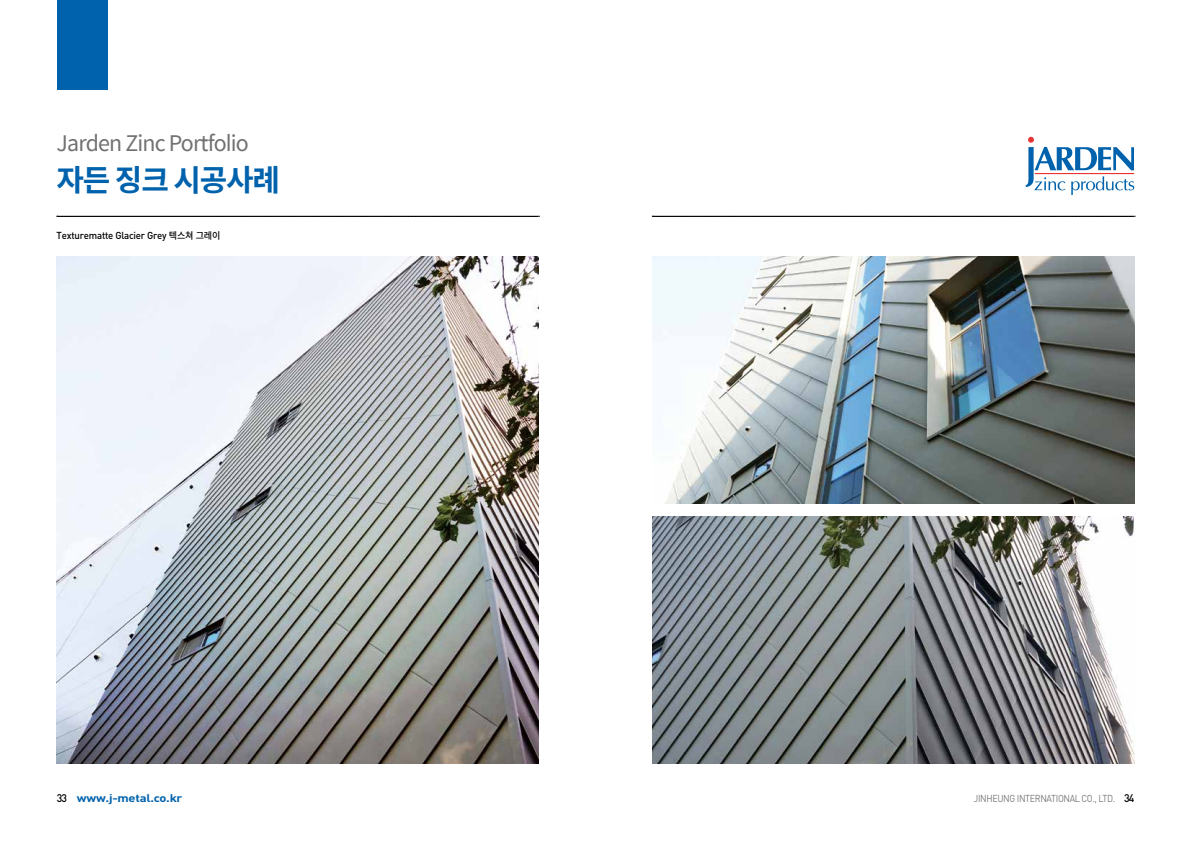
<style>
.page{position:relative;width:1191px;height:842px;background:#fff}
.page>*{position:absolute;margin:0;border:0;box-sizing:border-box;transform-origin:0 0}
.t1{font:700 30px "Spoqa Han Sans";letter-spacing:-.04em;color:#0062ac}
.t2{font:21.4px "Spoqa Han Sans";letter-spacing:-.04em;color:#727171}
.t3{font:700 11px "DIN Pro";letter-spacing:-.02em;color:#0062ac;scale:1.18 1}
.t4{font:10px "DIN Pro";letter-spacing:-.04em;color:#7a7b78;scale:.9 1}
.t5{font:500 10px "DIN Pro";letter-spacing:-.02em;color:#000;scale:.96 1}
.s1{font-family:"Source Han Sans KR";font-size:9.4px}
.s2{font-weight:500;color:#000}
.s3{font-weight:500;font-size:11px;color:#000}
</style>
<div class="page">
<img style="left:57px;top:256px;width:482px;height:508px">
<div style="left:57px;top:0;width:50px;height:89px;background:#0062ac"></div>
<svg style="left:57px;top:216px;width:482px;height:1px"></svg>
<img style="left:652px;top:256px;width:482px;height:247px">
<svg style="left:652px;top:216px;width:483px;height:1px"></svg>
<svg style="left:1025px;top:137px;width:109px;height:58px"></svg>
<img style="left:652px;top:517px;width:482px;height:247px">
<h2 class="t2" style="left:57px;top:131px;width:194px">Jarden Zinc Portfolio</h2>
<h1 class="t1" style="left:57px;top:163px;width:225px">자든 징크 시공사례</h1>
<p class="t5" style="left:57px;top:229px;width:172px">Texturematte Glacier Grey <span class="s1">텍스쳐 그레이</span></p>
<p class="t3" style="left:57px;top:791px;width:108px"><span class="s2">33</span> www.j-metal.co.kr</p>
<p class="t4" style="left:974px;top:791px;width:180px">JINHEUNG INTERNATIONAL CO., LTD. <span class="s3">34</span></p>
</div>
